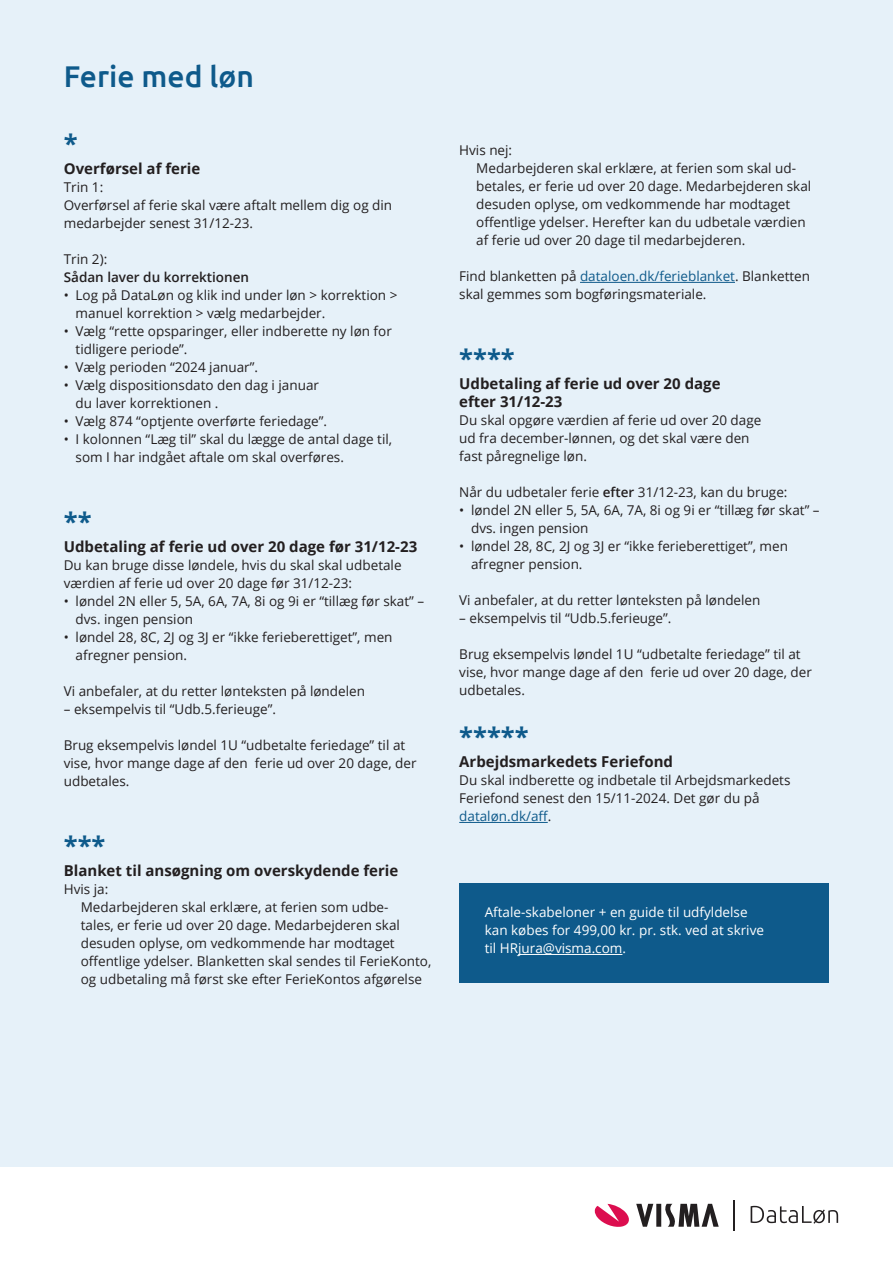
<style>
.page{position:relative;width:893px;height:1263px;background:#fff}
.page>*{position:absolute;margin:0;border:0;box-sizing:border-box;transform-origin:0 0}
.t1{font:500 30px "Ubuntu";color:#0e5a8b}
.t2{font:700 25.5px "Open Sans";color:#0e5a8b}
.Lille_overskrift{font:700 15px/18px "Open Sans";color:#231f20}
.t3{font:13.5px/18px "Open Sans";color:#231f20}
.t4{font:13.5px/18px "Open Sans";color:#fff}
.t5{font:600 13.5px "Open Sans";color:#231f20}
.s1{color:#0e5a8b}
.s2{font-weight:600}
</style>
<div class="page">
<div style="left:0;top:0;width:893px;height:1166px;background:#e6f1f9"></div>
<div style="left:459px;top:883px;width:370px;height:100px;background:#0e5a8b"></div>
<svg style="left:595px;top:1204px;width:124px;height:23px"></svg>
<svg style="left:751px;top:1206px;width:87px;height:18px"></svg>
<hr style="left:733px;top:1200px;width:2px;height:30px;background:#231f20">
<hr style="left:580px;top:282px;width:155px;height:1px;background:#0e5a8b">
<hr style="left:459px;top:822px;width:89px;height:1px;background:#0e5a8b">
<hr style="left:518px;top:954px;width:104px;height:1px;background:#fff">
<p class="t1" style="left:64px;top:57px;width:192px">Ferie med løn</p>
<p class="t2" style="left:64px;top:125px;width:15px">*</p>
<p class="Lille_overskrift" style="left:64px;top:159px;width:138px">Overførsel af ferie</p>
<p class="t3" style="left:64px;top:177px;width:41px">Trin 1:</p>
<p class="t3" style="left:64px;top:195px;width:330px">Overførsel af ferie skal være aftalt mellem dig og din medarbejder senest 31/12-23.</p>
<p class="t3" style="left:64px;top:249px;width:45px">Trin 2):</p>
<p class="t5" style="left:64px;top:267px;width:187px">Sådan laver du korrektionen</p>
<p class="t3" style="left:76px;top:285px;width:323px;text-indent:-12px">• Log på DataLøn og klik ind under løn &gt; korrektion &gt; manuel korrektion &gt; vælg medarbejder.</p>
<p class="t3" style="left:76px;top:321px;width:318px;text-indent:-12px">• Vælg “rette opsparinger, eller indberette ny løn for tidligere periode”.</p>
<p class="t3" style="left:64px;top:357px;width:196px">• Vælg perioden “2024 januar”.</p>
<p class="t3" style="left:76px;top:375px;width:245px;text-indent:-12px">• Vælg dispositionsdato den dag i januar du laver korrektionen .</p>
<p class="t3" style="left:64px;top:411px;width:265px">• Vælg 874 “optjente overførte feriedage”.</p>
<p class="t3" style="left:76px;top:429px;width:318px;text-indent:-12px">• I kolonnen “Læg til” skal du lægge de antal dage til, som I har indgået aftale om skal overføres.</p>
<p class="t2" style="left:64px;top:503px;width:29px">**</p>
<p class="Lille_overskrift" style="left:64px;top:537px;width:355px">Udbetaling af ferie ud over 20 dage før 31/12-23</p>
<p class="t3" style="left:64px;top:555px;width:339px">Du kan bruge disse løndele, hvis du skal skal udbetale værdien af ferie ud over 20 dage før 31/12-23:</p>
<p class="t3" style="left:76px;top:591px;width:350px;text-indent:-12px">• løndel 2N eller 5, 5A, 6A, 7A, 8i og 9i er “tillæg før skat” – dvs. ingen pension</p>
<p class="t3" style="left:76px;top:627px;width:318px;text-indent:-12px">• løndel 28, 8C, 2J og 3J er “ikke ferieberettiget”, men afregner pension.</p>
<p class="t3" style="left:64px;top:681px;width:303px">Vi anbefaler, at du retter lønteksten på løndelen</p>
<p class="t3" style="left:64px;top:699px;width:214px">– eksempelvis til “Udb.5.ferieuge”.</p>
<p class="t3" style="left:64px;top:735px;width:354px">Brug eksempelvis løndel 1U “udbetalte feriedage” til at vise, hvor mange dage af den ferie ud over 20 dage, der udbetales.</p>
<p class="t2" style="left:64px;top:827px;width:43px">***</p>
<p class="Lille_overskrift" style="left:64px;top:861px;width:336px">Blanket til ansøgning om overskydende ferie</p>
<p class="t3" style="left:64px;top:879px;width:46px">Hvis ja:</p>
<p class="t3" style="left:81px;top:897px;width:352px">Medarbejderen skal erklære, at ferien som udbe-<br>tales, er ferie ud over 20 dage. Medarbejderen skal desuden oplyse, om vedkommende har modtaget offentlige ydelser. Blanketten skal sendes til FerieKonto, og udbetaling må først ske efter FerieKontos afgørelse</p>
<p class="t3" style="left:459px;top:141px;width:54px">Hvis nej:</p>
<p class="t3" style="left:476px;top:159px;width:337px">Medarbejderen skal erklære, at ferien som skal ud&shy;betales, er ferie ud over 20 dage. Medarbejderen skal desuden oplyse, om vedkommende har modtaget offentlige ydelser. Herefter kan du udbetale værdien af ferie ud over 20 dage til medarbejderen.</p>
<p class="t3" style="left:459px;top:267px;width:352px">Find blanketten på <span class="s1">dataloen.dk/ferieblanket</span>. Blanketten skal gemmes som bogføringsmateriale.</p>
<p class="t2" style="left:459px;top:341px;width:57px">****</p>
<p class="Lille_overskrift" style="left:459px;top:375px;width:263px">Udbetaling af ferie ud over 20 dage efter 31/12-23</p>
<p class="t3" style="left:459px;top:411px;width:304px">Du skal opgøre værdien af ferie ud over 20 dage</p>
<p class="t3" style="left:459px;top:429px;width:292px">ud fra december-lønnen, og det skal være den</p>
<p class="t3" style="left:459px;top:447px;width:129px">fast påregnelige løn.</p>
<p class="t3" style="left:459px;top:483px;width:330px">Når du udbetaler ferie <span class="s2">efter</span> 31/12-23, kan du bruge:</p>
<p class="t3" style="left:471px;top:501px;width:350px;text-indent:-12px">• løndel 2N eller 5, 5A, 6A, 7A, 8i og 9i er “tillæg før skat” – dvs. ingen pension</p>
<p class="t3" style="left:471px;top:537px;width:318px;text-indent:-12px">• løndel 28, 8C, 2J og 3J er “ikke ferieberettiget”, men afregner pension.</p>
<p class="t3" style="left:459px;top:591px;width:303px">Vi anbefaler, at du retter lønteksten på løndelen</p>
<p class="t3" style="left:459px;top:609px;width:214px">– eksempelvis til “Udb.5.ferieuge”.</p>
<p class="t3" style="left:459px;top:645px;width:354px">Brug eksempelvis løndel 1U “udbetalte feriedage” til at vise, hvor mange dage af den ferie ud over 20 dage, der udbetales.</p>
<p class="t2" style="left:459px;top:719px;width:71px">*****</p>
<p class="Lille_overskrift" style="left:459px;top:753px;width:215px">Arbejdsmarkedets Feriefond</p>
<p class="t3" style="left:459px;top:771px;width:333px">Du skal indberette og indbetale til Arbejdsmarkedets<br>Feriefond senest den 15/11-2024. Det gør du på <span class="s1">dataløn.dk/aff</span>.</p>
<p class="t4" style="left:485px;top:903px;width:281px">Aftale-skabeloner + en guide til udfyldelse kan købes for 499,00 kr. pr. stk. ved at skrive til HRjura@visma.com.</p>
</div>
